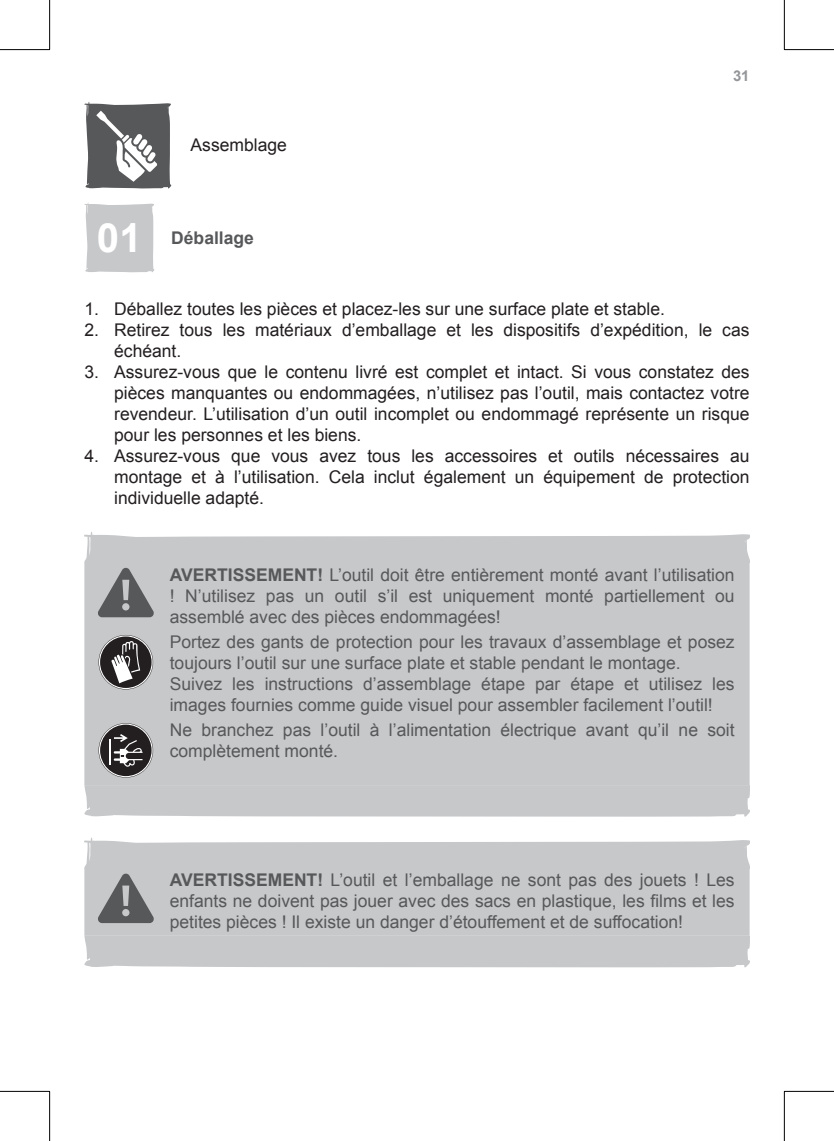
<style>
.page{position:relative;width:834px;height:1141px;background:#fff}
.page>*{position:absolute;margin:0;border:0;box-sizing:border-box;transform-origin:0 0}
.t1{font:700 40.25px "Arial";color:#fff}
.t2{font:17.5px/21px "Arial";color:#57585a;text-align:justify}
.t3{font:17.5px/21px "Arial";color:#231f20;text-align:justify}
.t4{font:700 17.5px "Arial";color:#57585a}
.t5{font:700 14.88px "Arial";color:#939598}
.s1{font-weight:700}
</style>
<div class="page">
<svg style="left:84px;top:102px;width:88px;height:87px"></svg>
<svg style="left:84px;top:203px;width:71px;height:70px;background:#cccdcf"></svg>
<div style="left:84px;top:617px;width:665px;height:168px;background:#c7c8ca"></div>
<svg style="left:84px;top:532px;width:665px;height:85px;background:#c7c8ca"></svg>
<svg style="left:98px;top:635px;width:55px;height:54px;background:#737172"></svg>
<svg style="left:98px;top:723px;width:55px;height:55px;background:#6b696a"></svg>
<div style="left:84px;top:785px;width:665px;height:32px;background:#c7c8ca"></div>
<div style="left:84px;top:923px;width:665px;height:13px;background:#c7c8ca"></div>
<svg style="left:84px;top:838px;width:665px;height:85px;background:#c7c8c9"></svg>
<div style="left:84px;top:936px;width:665px;height:31px;background:#c7c8ca"></div>
<hr style="left:0;top:49px;width:50px;height:1px;background:#000">
<hr style="left:784px;top:49px;width:49px;height:1px;background:#000">
<hr style="left:0;top:1091px;width:50px;height:1px;background:#000">
<hr style="left:784px;top:1091px;width:49px;height:1px;background:#000">
<hr style="left:49px;top:0;width:1px;height:50px;background:#000">
<hr style="left:49px;top:1091px;width:1px;height:50px;background:#000">
<hr style="left:783px;top:0;width:1px;height:50px;background:#000">
<hr style="left:783px;top:1091px;width:1px;height:50px;background:#000">
<p class="t3" style="left:190px;top:135px;width:98px">Assemblage</p>
<h1 class="t1" style="left:97px;top:211px;width:46px">01</h1>
<p class="t4" style="left:171px;top:226px;width:84px">Déballage</p>
<p class="t5" style="left:733px;top:66px;width:18px">31</p>
<p class="t3" style="left:84px;top:298px;width:582px">1. Déballez toutes les pièces et placez-les sur une surface plate et stable.</p>
<p class="t3" style="left:114px;top:319px;width:636px;text-indent:-30px">2. Retirez tous les matériaux d’emballage et les dispositifs d’expédition, le cas échéant.</p>
<p class="t3" style="left:114px;top:361px;width:636px;text-indent:-30px">3. Assurez-vous que le contenu livré est complet et intact. Si vous constatez des pièces manquantes ou endommagées, n’utilisez pas l’outil, mais contactez votre revendeur. L’utilisation d’un outil incomplet ou endommagé représente un risque pour les personnes et les biens.</p>
<p class="t3" style="left:114px;top:445px;width:636px;text-indent:-30px">4. Assurez-vous que vous avez tous les accessoires et outils nécessaires au montage et à l’utilisation. Cela inclut également un équipement de protection individuelle adapté.</p>
<p class="t2" style="left:170px;top:564px;width:566px"><span class="s1">AVERTISSEMENT!</span> L’outil doit être entièrement monté avant l’utilisation ! N’utilisez pas un outil s’il est uniquement monté partiellement ou assemblé avec des pièces endommagées!</p>
<p class="t2" style="left:170px;top:631px;width:566px;text-align:left">Portez des gants de protection pour les travaux d’assemblage et posez toujours l’outil sur une surface plate et stable pendant le montage.<br>Suivez les instructions d’assemblage étape par étape et utilisez les images fournies comme guide visuel pour assembler facilement l’outil!</p>
<p class="t2" style="left:170px;top:719px;width:566px">Ne branchez pas l’outil à l’alimentation électrique avant qu’il ne soit complètement monté.</p>
<p class="t2" style="left:170px;top:870px;width:566px"><span class="s1">AVERTISSEMENT!</span> L’outil et l’emballage ne sont pas des jouets ! Les enfants ne doivent pas jouer avec des sacs en plastique, les films et les petites pièces ! Il existe un danger d’étouffement et de suffocation!</p>
</div>
